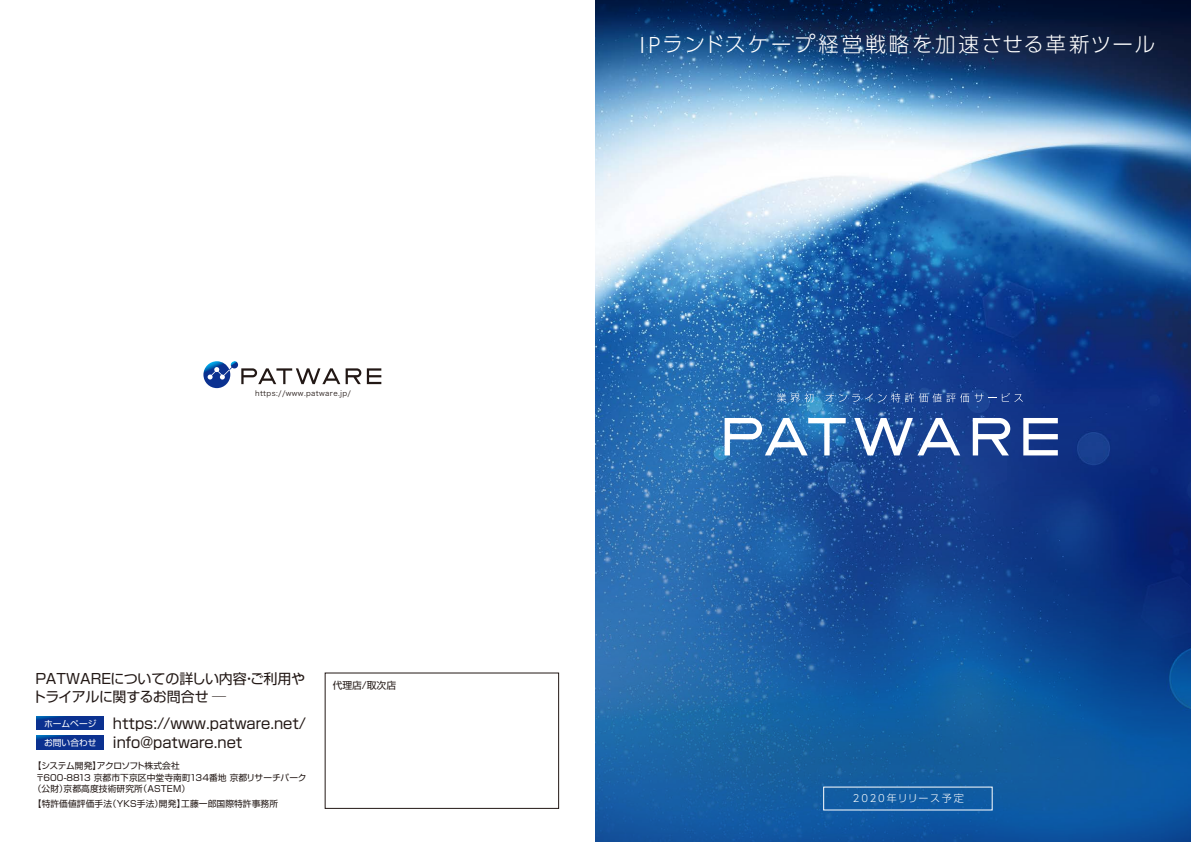
<style>
.page{position:relative;width:1191px;height:842px;background:#fff}
.page>*{position:absolute;margin:0;border:0;box-sizing:border-box;transform-origin:0 0}
.t1{font:300 20.5px "UD Shin Go Pr 6 N";letter-spacing:.12em;color:#fff}
.t2{font:14.6px "Shin Go Pro";color:#221815}
.t3{font:14px/17.9px "Shin Go Pro";letter-spacing:-.01em;color:#221815}
.t4{font:300 10.1px "UD Shin Go Pr 6 N";letter-spacing:.17em;color:#fff}
.t5{font:9.8px "Shin Go Pro";color:#221815}
.t6{font:8.7px "Shin Go Pro";letter-spacing:.01em;color:#221815}
.t7{font:8.7px "Shin Go Pro";letter-spacing:-.045em;color:#221815}
.t8{font:8.7px "Shin Go Pro";color:#fff}
.t9{font:7.4px "Hiragino Sans W3";letter-spacing:.05em;color:#221815}
</style>
<div class="page">
<img style="left:595px;top:69px;width:596px;height:41px">
<div style="left:37px;top:716px;width:66px;height:14px;background:#0b3190"></div>
<div style="left:37px;top:736px;width:66px;height:13px;background:#0b3190"></div>
<svg style="left:595px;top:0;width:596px;height:69px;background:#0e2c58"></svg>
<svg style="left:595px;top:110px;width:596px;height:732px;background:#336baa"></svg>
<svg style="left:724px;top:418px;width:121px;height:37px"></svg>
<svg style="left:854px;top:418px;width:106px;height:37px"></svg>
<svg style="left:972px;top:418px;width:38px;height:37px"></svg>
<svg style="left:1023px;top:418px;width:34px;height:37px"></svg>
<svg style="left:777px;top:393px;width:36px;height:9px"></svg>
<svg style="left:825px;top:393px;width:198px;height:9px;background:#3961a5"></svg>
<svg style="left:367px;top:368px;width:14px;height:16px"></svg>
<svg style="left:203px;top:361px;width:158px;height:27px"></svg>
<p class="t9" style="left:255px;top:387px;width:98px">https://www.patware.jp/</p>
<h3 class="t3" style="left:32px;top:668px;width:274px">PATWAREについての詳しい内容・ご利用やトライアルに関するお問合せ ─</h3>
<h2 class="t2" style="left:44px;top:711px;width:263px"><sup>ホームページ</sup> https://www.patware.net/</h2>
<p class="t8" style="left:44px;top:735px;width:54px">お問い合わせ</p>
<h2 class="t2" style="left:113px;top:730px;width:131px">info@patware.net</h2>
<p class="t7" style="left:33px;top:759px;width:148px">【システム開発】アクロソフト株式会社</p>
<p class="t6" style="left:36px;top:770px;width:280px">〒600-8813 京都市下京区中堂寺南町１３４番地 京都リサーチパーク　</p>
<p class="t6" style="left:33px;top:782px;width:159px">（公財）京都高度技術研究所（ASTEM）</p>
<p class="t6" style="left:33px;top:797px;width:247px">【特許価値評価手法（YKS手法）開発】工藤一郎国際特許事務所</p>
<p class="t5" style="left:333px;top:677px;width:65px">代理店/取次店</p>
<h1 class="t1" style="left:639px;top:28px;width:517px">IPランドスケープ経営戦略を加速させる革新ツール</h1>
<p class="t4" style="left:853px;top:790px;width:112px">2020年リリース予定</p>
</div>
